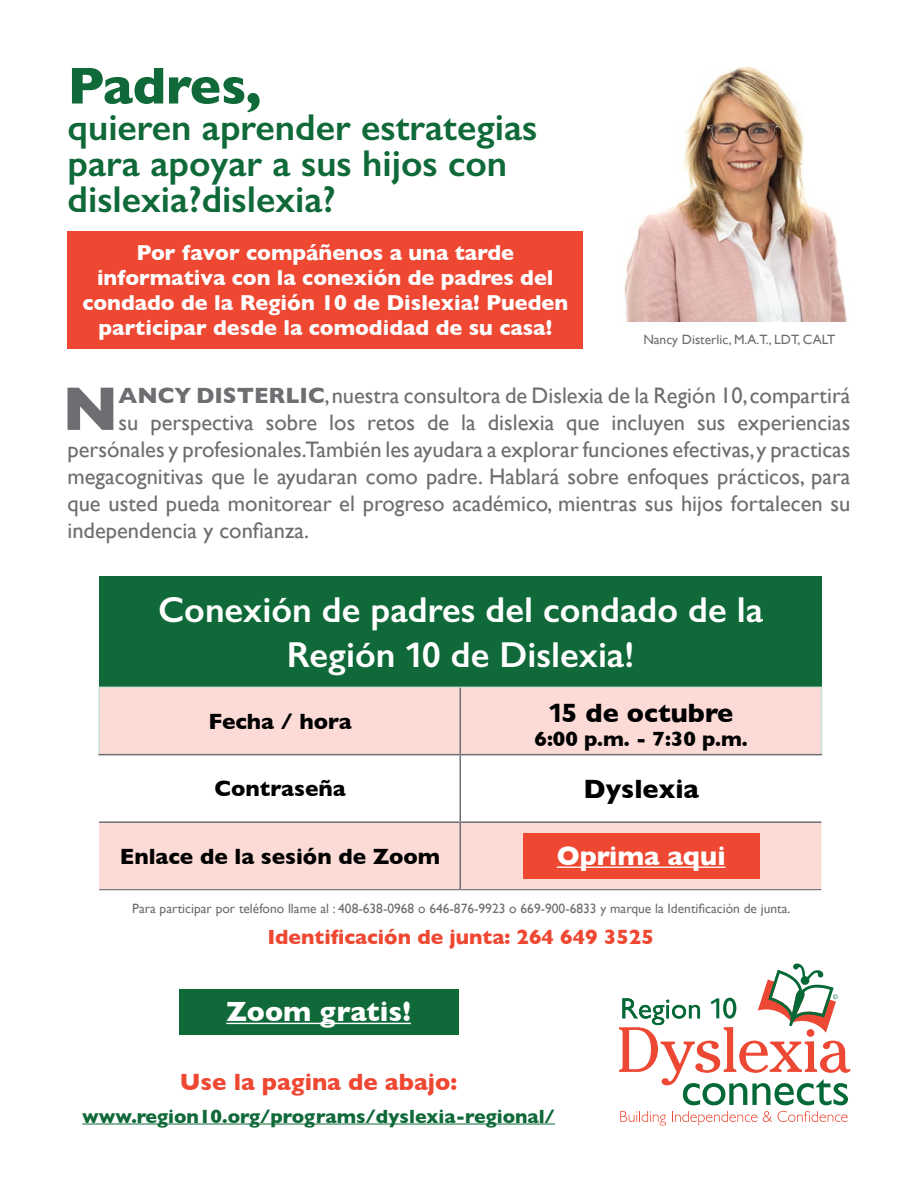
<style>
.page{position:relative;width:918px;height:1188px;background:#fff}
.page>*{position:absolute;margin:0;border:0;box-sizing:border-box;transform-origin:0 0}
.t1{font:700 62.4px "Gill Sans";color:#6d6e71}
.t2{font:700 52.5px "Gill Sans";color:#0f6938}
.t3{font:600 37.5px/36px "Gill Sans";color:#0f6938}
.t4{font:600 36.15px/45px "Gill Sans";color:#fff;text-align:center}
.t5{font:700 28.35px "Gill Sans";color:#fff}
.t6{font:700 27px "Gill Sans";color:#000}
.t7{font:700 27px "Gill Sans";color:#fff}
.t8{font:700 24px "Gill Sans";color:#ee4833}
.t9{font:22.5px "Gill Sans";color:#6d6e71}
.t10{font:700 22.5px "Gill Sans";color:#000}
.t11{font:700 22.05px/25.2px "Gill Sans";color:#fff;text-align:center}
.t12{font:700 21px "Gill Sans";color:#ee4833}
.t13{font:700 21px "Gill Sans";color:#000}
.t14{font:700 19.5px "Gill Sans";color:#0f6938}
.t15{font:13.5px "Gill Sans";color:#6d6e71}
.s1{font-weight:700}
.s2{font-family:"Fira Sans";font-weight:500}
.s3{font-family:"Fira Sans"}
</style>
<div class="page">
<div style="left:68px;top:232px;width:515px;height:117px;background:#ee4833"></div>
<img style="left:624px;top:68px;width:223px;height:254px">
<svg style="left:620px;top:1111px;width:46px;height:15px"></svg>
<svg style="left:672px;top:1111px;width:85px;height:15px"></svg>
<svg style="left:763px;top:1111px;width:85px;height:11px"></svg>
<svg style="left:619px;top:963px;width:231px;height:142px"></svg>
<hr style="left:82px;top:1124px;width:473px;height:1px;background:#0f6938">
<div style="left:179px;top:989px;width:279px;height:46px;background:#0f6938"></div>
<hr style="left:226px;top:1023px;width:185px;height:1px;background:#fff">
<div style="left:99px;top:577px;width:722px;height:110px;background:#0f6938"></div>
<svg style="left:99px;top:688px;width:722px;height:201px;fill:#fcdad6"></svg>
<hr style="left:98px;top:688px;width:2px;height:66px;background:#cfe1d7">
<hr style="left:98px;top:687px;width:362px;height:1px;background:#cfe1d7">
<hr style="left:821px;top:688px;width:1px;height:66px;background:#cfe1d7">
<hr style="left:460px;top:687px;width:362px;height:1px;background:#cfe1d7">
<hr style="left:99px;top:889px;width:361px;height:1px;background:#6d6e71">
<hr style="left:460px;top:889px;width:361px;height:1px;background:#6d6e71">
<hr style="left:460px;top:688px;width:1px;height:66px;background:#6d6e71">
<hr style="left:98px;top:754px;width:362px;height:1px;background:#6d6e71">
<hr style="left:460px;top:754px;width:362px;height:1px;background:#6d6e71">
<hr style="left:460px;top:755px;width:1px;height:66px;background:#6d6e71">
<hr style="left:99px;top:821px;width:361px;height:2px;background:#6d6e71">
<hr style="left:460px;top:821px;width:361px;height:2px;background:#6d6e71">
<hr style="left:460px;top:823px;width:1px;height:66px;background:#6d6e71">
<div style="left:523px;top:833px;width:236px;height:46px;background:#ee4833"></div>
<hr style="left:557px;top:867px;width:169px;height:1px;background:#fff">
<h2 class="t2" style="left:68px;top:44px;width:196px">Padres,</h2>
<h3 class="t3" style="left:68px;top:109px;width:471px">quieren aprender estrategias para apoyar a sus hijos con dislexia?dislexia?</h3>
<p class="t11" style="left:82px;top:239px;width:487px">Por favor compáñenos a una tarde informativa con la conexión de padres del condado de la Región 10 de Dislexia! Pueden participar desde la comodidad de su casa!</p>
<p class="t15" style="left:643px;top:331px;width:193px">Nancy Disterlic, M.A.T., LDT, CALT</p>
<h1 class="t1" style="left:62px;top:359px;width:58px">N</h1>
<p class="t9" style="left:119px;top:382px;width:733px"><span class="s1">ANCY DISTERLIC</span>, nuestra consultora de Dislexia de la Región 10, compartirá</p>
<p class="t9" style="left:119px;top:409px;width:733px">su perspectiva sobre los retos de la dislexia que incluyen sus experiencias</p>
<p class="t9" style="left:67px;top:436px;width:785px">persónales y profesionales.También les ayudara a explorar funciones efectivas, y practicas</p>
<p class="t9" style="left:67px;top:463px;width:785px">megacognitivas que le ayudaran como padre. Hablará sobre enfoques prácticos, para</p>
<p class="t9" style="left:67px;top:490px;width:785px">que usted pueda monitorear el progreso académico, mientras sus hijos fortalecen su</p>
<p class="t9" style="left:67px;top:517px;width:243px">independencia y confianza.</p>
<h3 class="t4" style="left:158px;top:587px;width:607px">Conexión de padres del condado de la<br>Región <span class="s2">1</span>0 de Dislexia!</h3>
<p class="t10" style="left:208px;top:703px;width:145px">Fecha / hora</p>
<p class="t6" style="left:549px;top:691px;width:186px"><span class="s3">1</span>5 de octubre</p>
<p class="t13" style="left:535px;top:722px;width:215px">6:00 p.m. - 7:30 p.m.</p>
<p class="t10" style="left:215px;top:771px;width:133px">Contraseña</p>
<p class="t6" style="left:583px;top:767px;width:117px">Dyslexia</p>
<p class="t10" style="left:120px;top:838px;width:322px">Enlace de la sesión de Zoom</p>
<p class="t7" style="left:557px;top:835px;width:170px">Oprima aqui</p>
<p class="t15" style="left:132px;top:900px;width:660px">Para participar por teléfono llame al : 408-638-0968 o 646-876-9923 o 669-900-6833 y marque la Identificación de junta.</p>
<p class="t12" style="left:267px;top:920px;width:388px">Identificación de junta: 264 649 3525</p>
<p class="t5" style="left:226px;top:989px;width:186px">Zoom gratis!</p>
<p class="t8" style="left:180px;top:1062px;width:279px">Use la pagina de abajo:</p>
<p class="t14" style="left:82px;top:1100px;width:474px">www.region10.org/programs/dyslexia-regional/</p>
</div>
